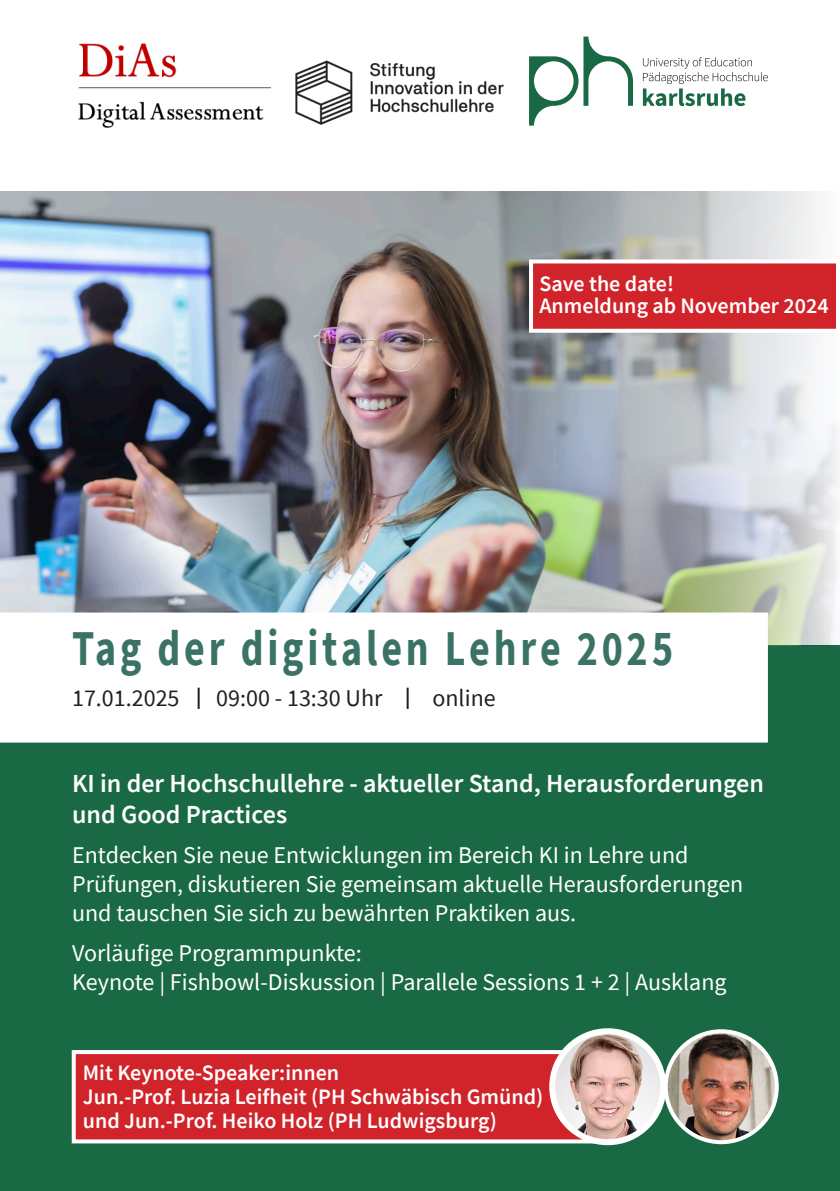
<style>
.page{position:relative;width:840px;height:1191px;background:#fff}
.page>*{position:absolute;margin:0;border:0;box-sizing:border-box;transform-origin:0 0}
.t1{font:700 50px "Source Sans Pro";letter-spacing:.095em;color:#3a7365;scale:.8 1}
.t2{font:600 26px/31.2px "Source Sans Pro";color:#fff}
.t3{font:24px/28.8px "Source Sans Pro";color:#fff}
.t4{font:24px "Source Sans Pro";color:#231f20}
.t5{font:600 22px/24px "Source Sans Pro";color:#fff}
</style>
<div class="page">
<div style="left:0;top:645px;width:839px;height:546px;background:#196945"></div>
<svg style="left:642px;top:57px;width:125px;height:49px"></svg>
<svg style="left:529px;top:37px;width:103px;height:89px"></svg>
<img style="left:0;top:191px;width:837px;height:454px">
<div style="left:1px;top:613px;width:765px;height:128px;background:#fff"></div>
<div style="left:0;top:612px;width:767px;height:130px;border:2px solid #fff"></div>
<hr style="left:197px;top:687px;width:2px;height:22px;background:#231f20">
<hr style="left:406px;top:687px;width:2px;height:22px;background:#231f20">
<div style="left:530px;top:261px;width:307px;height:70px;background:#d1232a"></div>
<div style="left:528px;top:259px;width:311px;height:74px;border:4px solid #fff"></div>
<img style="left:78px;top:43px;width:193px;height:85px">
<img style="left:295px;top:60px;width:209px;height:65px">
<img style="left:665px;top:1031px;width:111px;height:111px;border-radius:55px">
<div style="left:663px;top:1029px;width:115px;height:115px;border:4px solid #fff;border-radius:50%"></div>
<div style="left:72px;top:1050px;width:535px;height:93px;background:#d1232a;border:4px solid #fff"></div>
<img style="left:552px;top:1033px;width:111px;height:109px">
<div style="left:549px;top:1028px;width:117px;height:117px;border:6px solid #fff;border-radius:50%"></div>
<p class="t5" style="left:539px;top:271px;width:136px">Save the date!</p>
<p class="t5" style="left:539px;top:293px;width:290px">Anmeldung ab November 2024</p>
<p class="t1" style="left:72px;top:615px;width:752px">Tag der digitalen Lehre 2025</p>
<p class="t4" style="left:72px;top:682px;width:109px">17.01.2025</p>
<p class="t4" style="left:216px;top:682px;width:168px">09:00 - 13:30 Uhr</p>
<p class="t4" style="left:432px;top:682px;width:65px">online</p>
<p class="t2" style="left:72px;top:767px;width:693px">KI in der Hochschullehre - aktueller Stand, Herausforderungen und Good Practices</p>
<p class="t3" style="left:72px;top:840px;width:672px">Entdecken Sie neue Entwicklungen im Bereich KI in Lehre und<br>Prüfungen, diskutieren Sie gemeinsam aktuelle Herausforderungen und tauschen Sie sich zu bewährten Praktiken aus.</p>
<p class="t3" style="left:72px;top:938px;width:291px">Vorläufige Programmpunkte:</p>
<p class="t3" style="left:72px;top:967px;width:655px">Keynote | Fishbowl-Diskussion | Parallele Sessions 1 + 2 | Ausklang</p>
<p class="t5" style="left:83px;top:1060px;width:258px">Mit Keynote-Speaker:innen</p>
<p class="t5" style="left:83px;top:1084px;width:461px">Jun.-Prof. Luzia Leifheit (PH Schwäbisch Gmünd) und Jun.-Prof. Heiko Holz (PH Ludwigsburg)</p>
</div>
